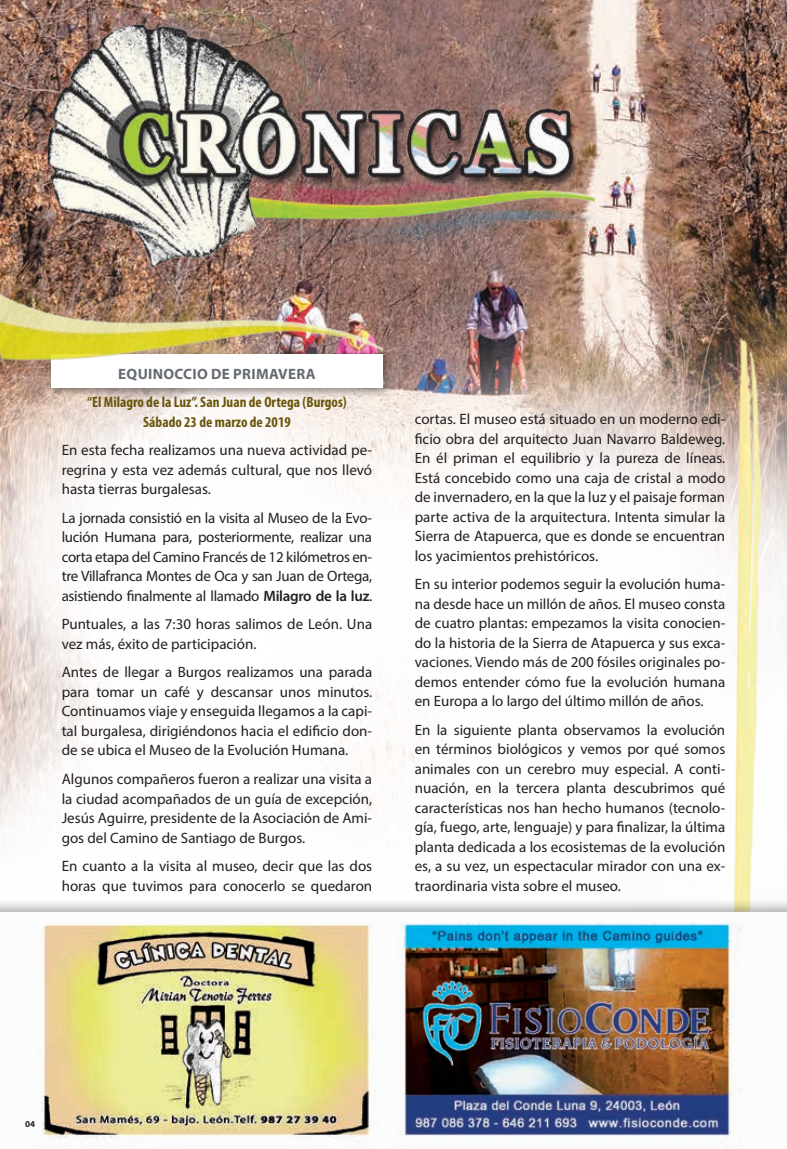
<style>
.page{position:relative;width:787px;height:1149px;background:#fff}
.page>*{position:absolute;margin:0;border:0;box-sizing:border-box;transform-origin:0 0}
.t1{font:15px/19.5px "Myriad Pro";color:#231f20;text-align:justify}
.t2{font:700 condensed 15px/19.5px "Myriad Pro";color:#69560e;text-align:center}
.t3{font:700 15px "Myriad Pro";letter-spacing:.02em;color:#676b73}
.t4{font:700 9px "Myriad Pro";color:#231f20}
.s1{font-weight:600}
</style>
<div class="page">
<img style="left:0;top:0;width:787px;height:715px">
<div style="left:46px;top:349px;width:348px;height:50px;background:#231f20;opacity:.5"></div>
<div style="left:51px;top:354px;width:332px;height:34px;background:#fff"></div>
<img style="left:716px;top:296px;width:52px;height:419px">
<img style="left:0;top:0;width:647px;height:314px">
<img style="left:0;top:290px;width:383px;height:86px">
<img style="left:0;top:715px;width:787px;height:433px">
<div style="left:24px;top:1119px;width:7px;height:9px;border:3px solid #fff;border-radius:50%"></div>
<svg style="left:25px;top:1109px;width:13px;height:20px"></svg>
<p class="t3" style="left:118px;top:364px;width:199px">EQUINOCCIO DE PRIMAVERA</p>
<p class="t2" style="left:87px;top:392px;width:261px">“El Milagro de la Luz”. San Juan de Ortega (Burgos)<br>Sábado 23 de marzo de 2019</p>
<p class="t1" style="left:62px;top:440px;width:312px">En esta fecha realizamos una nueva actividad pe&shy;regrina y esta vez además cultural, que nos llevó hasta tierras burgalesas.</p>
<p class="t1" style="left:62px;top:507px;width:312px">La jornada consistió en la visita al Museo de la Evo&shy;lución Humana para, posteriormente, realizar una corta etapa del Camino Francés de 12 kilómetros en&shy;tre Villafranca Montes de Oca y san Juan de Ortega, asistiendo finalmente al llamado <span class="s1">Milagro de la luz</span>.</p>
<p class="t1" style="left:62px;top:614px;width:312px">Puntuales, a las 7:30 horas salimos de León. Una vez más, éxito de participación.</p>
<p class="t1" style="left:62px;top:662px;width:312px">Antes de llegar a Burgos realizamos una parada para tomar un café y descansar unos minutos.<br>Continuamos viaje y enseguida llegamos a la capi&shy;tal burgalesa, dirigiéndonos hacia el edificio don&shy;de se ubica el Museo de la Evolución Humana.</p>
<p class="t1" style="left:62px;top:768px;width:312px">Algunos compañeros fueron a realizar una visita a la ciudad acompañados de un guía de excepción, Jesús Aguirre, presidente de la Asociación de Ami&shy;gos del Camino de Santiago de Burgos.</p>
<p class="t1" style="left:62px;top:855px;width:312px">En cuanto a la visita al museo, decir que las dos horas que tuvimos para conocerlo se quedaron</p>
<p class="t1" style="left:415px;top:409px;width:312px">cortas. El museo está situado en un moderno edi&shy;ficio obra del arquitecto Juan Navarro Baldeweg.<br>En él priman el equilibrio y la pureza de líneas.<br>Está concebido como una caja de cristal a modo de invernadero, en la que la luz y el paisaje forman parte activa de la arquitectura. Intenta simular la Sierra de Atapuerca, que es donde se encuentran los yacimientos prehistóricos.</p>
<p class="t1" style="left:415px;top:574px;width:312px">En su interior podemos seguir la evolución huma&shy;na desde hace un millón de años. El museo consta de cuatro plantas: empezamos la visita conocien&shy;do la historia de la Sierra de Atapuerca y sus exca&shy;vaciones. Viendo más de 200 fósiles originales po&shy;demos entender cómo fue la evolución humana en Europa a lo largo del último millón de años.</p>
<p class="t1" style="left:415px;top:719px;width:312px">En la siguiente planta observamos la evolución en términos biológicos y vemos por qué somos animales con un cerebro muy especial. A conti&shy;nuación, en la tercera planta descubrimos qué características nos han hecho humanos (tecnolo&shy;gía, fuego, arte, lenguaje) y para finalizar, la última planta dedicada a los ecosistemas de la evolución es, a su vez, un espectacular mirador con una ex&shy;traordinaria vista sobre el museo.</p>
<p class="t4" style="left:25px;top:1117px;width:11px">04</p>
</div>
